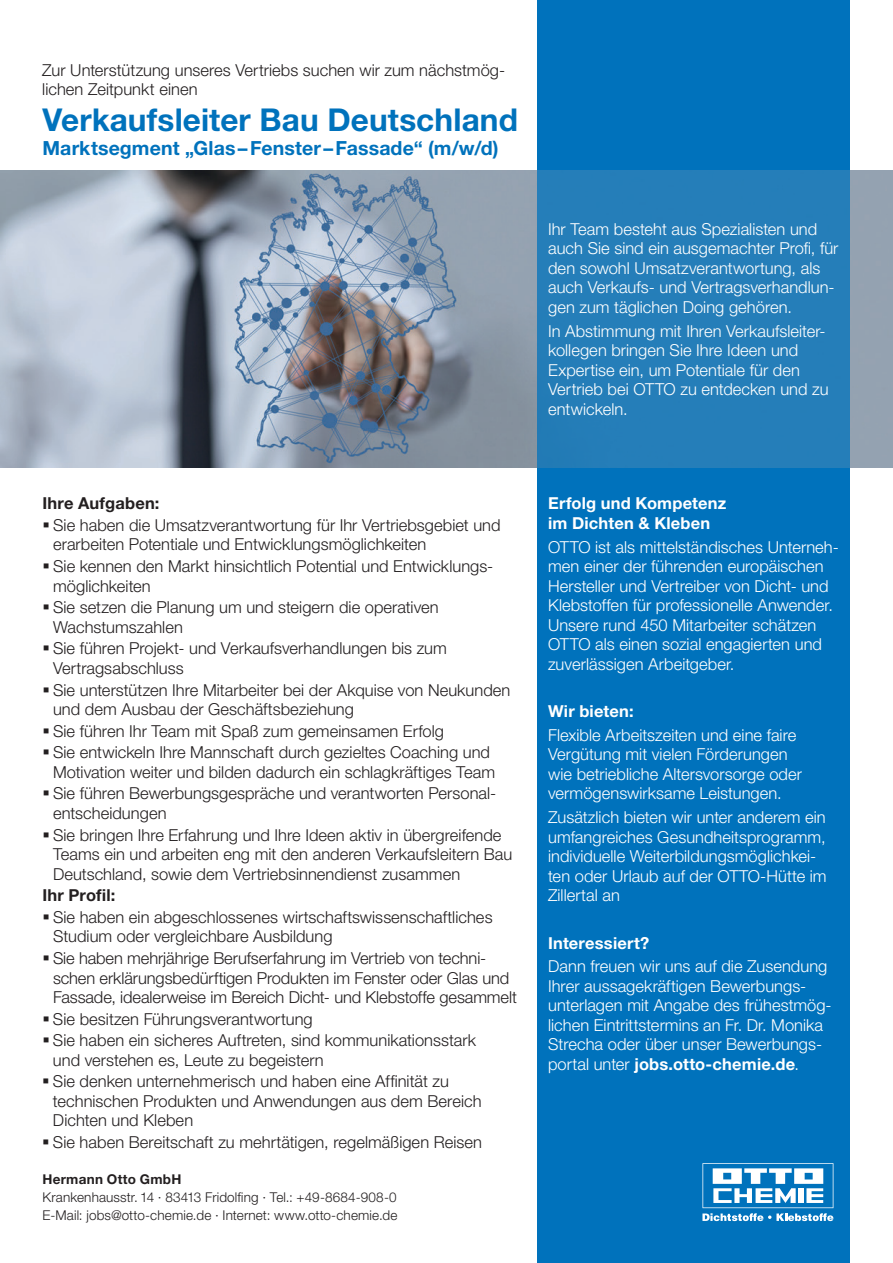
<style>
.page{position:relative;width:893px;height:1263px;background:#fff}
.page>*{position:absolute;margin:0;border:0;box-sizing:border-box;transform-origin:0 0}
.t1{font:700 31.5px "Helvetica Neue LT Pro";letter-spacing:.005em;color:#0072bc}
.t2{font:700 19.5px "Helvetica Neue LT Pro";letter-spacing:.005em;color:#0072bc}
.t3{font:300 16.5px/19.5px "Helvetica Neue LT Pro";color:#231f20}
.t4{font:300 16.5px/19.5px "Helvetica Neue LT Pro";letter-spacing:.005em;color:#fff}
.t5{font:700 16.5px/19.5px "Helvetica Neue LT Pro";letter-spacing:.01em;color:#fff}
.t6{font:700 16.5px "Helvetica Neue LT Pro";letter-spacing:.01em;color:#231f20}
.t7{font:300 13.5px/18px "Helvetica Neue LT Pro";letter-spacing:.01em;color:#231f20}
.t8{font:700 13.5px "Helvetica Neue LT Pro";letter-spacing:.02em;color:#231f20}
.s1{font-weight:700}
</style>
<div class="page">
<div style="left:537px;top:0;width:313px;height:1263px;background:#0072bc"></div>
<svg style="left:702px;top:1163px;width:131px;height:58px"></svg>
<img style="left:0;top:170px;width:893px;height:298px">
<div style="left:537px;top:170px;width:313px;height:298px;background:#257eb9"></div>
<p class="t3" style="left:42px;top:60px;width:464px">Zur Unterstützung unseres Vertriebs suchen wir zum nächstmög&shy;lichen Zeitpunkt einen</p>
<h1 class="t1" style="left:43px;top:100px;width:477px">Verkaufsleiter Bau Deutschland</h1>
<p class="t2" style="left:43px;top:136px;width:458px">Marktsegment „Glas–Fenster–Fassade“ (m/w/d)</p>
<p class="t4" style="left:548px;top:219px;width:292px">Ihr Team besteht aus Spezialisten und auch Sie sind ein ausgemachter Profi, für den sowohl Umsatzverantwortung, als auch Verkaufs- und Vertragsverhandlun&shy;gen zum täglichen Doing gehören.</p>
<p class="t4" style="left:548px;top:321px;width:282px">In Abstimmung mit Ihren Verkaufsleiter&shy;kollegen bringen Sie Ihre Ideen und<br>Expertise ein, um Potentiale für den<br>Vertrieb bei OTTO zu entdecken und zu entwickeln.</p>
<p class="t6" style="left:43px;top:493px;width:118px">Ihre Aufgaben:</p>
<p class="t3" style="left:53px;top:515px;width:449px">Sie haben die Umsatzverantwortung für Ihr Vertriebsgebiet und erarbeiten Potentiale und Entwicklungsmöglichkeiten</p>
<p class="t3" style="left:53px;top:556px;width:442px">Sie kennen den Markt hinsichtlich Potential und Entwicklungs&shy;möglichkeiten</p>
<p class="t3" style="left:53px;top:597px;width:387px">Sie setzen die Planung um und steigern die operativen<br>Wachstumszahlen</p>
<p class="t3" style="left:53px;top:638px;width:395px">Sie führen Projekt- und Verkaufsverhandlungen bis zum<br>Vertragsabschluss</p>
<p class="t3" style="left:53px;top:679px;width:459px">Sie unterstützen Ihre Mitarbeiter bei der Akquise von Neukunden und dem Ausbau der Geschäftsbeziehung</p>
<p class="t3" style="left:53px;top:720px;width:438px;line-height:21.6px">Sie führen Ihr Team mit Spaß zum gemeinsamen Erfolg<br>Sie entwickeln Ihre Mannschaft durch gezieltes Coaching und</p>
<p class="t3" style="left:53px;top:761px;width:445px;line-height:21.6px">Motivation weiter und bilden dadurch ein schlagkräftiges Team<br>Sie führen Bewerbungsgespräche und verantworten Personal-</p>
<p class="t3" style="left:53px;top:802px;width:450px;line-height:21.6px">entscheidungen<br>Sie bringen Ihre Erfahrung und Ihre Ideen aktiv in übergreifende</p>
<p class="t3" style="left:53px;top:844px;width:461px">Teams ein und arbeiten eng mit den anderen Verkaufsleitern Bau<br>Deutschland, sowie dem Vertriebsinnendienst zusammen</p>
<p class="t6" style="left:42px;top:885px;width:74px">Ihr Profil:</p>
<p class="t3" style="left:53px;top:907px;width:441px">Sie haben ein abgeschlossenes wirtschaftswissenschaftliches<br>Studium oder vergleichbare Ausbildung</p>
<p class="t3" style="left:53px;top:948px;width:465px">Sie haben mehrjährige Berufserfahrung im Vertrieb von techni&shy;schen erklärungsbedürftigen Produkten im Fenster oder Glas und<br>Fassade, idealerweise im Bereich Dicht- und Klebstoffe gesammelt</p>
<p class="t3" style="left:53px;top:1008px;width:425px;line-height:21.6px">Sie besitzen Führungsverantwortung<br>Sie haben ein sicheres Auftreten, sind kommunikationsstark</p>
<p class="t3" style="left:53px;top:1049px;width:397px;line-height:21.6px">und verstehen es, Leute zu begeistern<br>Sie denken unternehmerisch und haben eine Affinität zu</p>
<p class="t3" style="left:53px;top:1091px;width:430px">technischen Produkten und Anwendungen aus dem Bereich<br>Dichten und Kleben</p>
<p class="t3" style="left:53px;top:1132px;width:431px">Sie haben Bereitschaft zu mehrtätigen, regelmäßigen Reisen</p>
<p class="t8" style="left:43px;top:1171px;width:140px">Hermann Otto GmbH</p>
<p class="t7" style="left:43px;top:1188px;width:357px">Krankenhausstr. 14 ∙ 83413 Fridolfing ∙ Tel.: +49-8684-908-0<br>E-Mail: jobs@otto-chemie.de ∙ Internet: www.otto-chemie.de</p>
<p class="t5" style="left:548px;top:493px;width:180px">Erfolg und Kompetenz im Dichten &amp; Kleben</p>
<p class="t4" style="left:548px;top:537px;width:292px">OTTO ist als mittelständisches Unterneh&shy;men einer der führenden europäischen Hersteller und Vertreiber von Dicht- und Klebstoffen für professionelle Anwender.<br>Unsere rund 450 Mitarbeiter schätzen OTTO als einen sozial engagierten und zuverlässigen Arbeitgeber.</p>
<p class="t5" style="left:548px;top:701px;width:87px">Wir bieten:</p>
<p class="t4" style="left:548px;top:725px;width:255px">Flexible Arbeitszeiten und eine faire Vergütung mit vielen Förderungen wie betriebliche Altersvorsorge oder vermögenswirksame Leistungen.</p>
<p class="t4" style="left:548px;top:807px;width:280px">Zusätzlich bieten wir unter anderem ein umfangreiches Gesundheitsprogramm, individuelle Weiterbildungsmöglichkei&shy;ten oder Urlaub auf der OTTO-Hütte im Zillertal an</p>
<p class="t5" style="left:548px;top:933px;width:103px">Interessiert?</p>
<p class="t4" style="left:548px;top:956px;width:285px">Dann freuen wir uns auf die Zusendung Ihrer aussagekräftigen Bewerbungs&shy;unterlagen mit Angabe des frühestmög&shy;lichen Eintrittstermins an Fr. Dr. Monika Strecha oder über unser Bewerbungs&shy;portal unter <span class="s1">jobs.otto-chemie.de</span>.</p>
</div>
